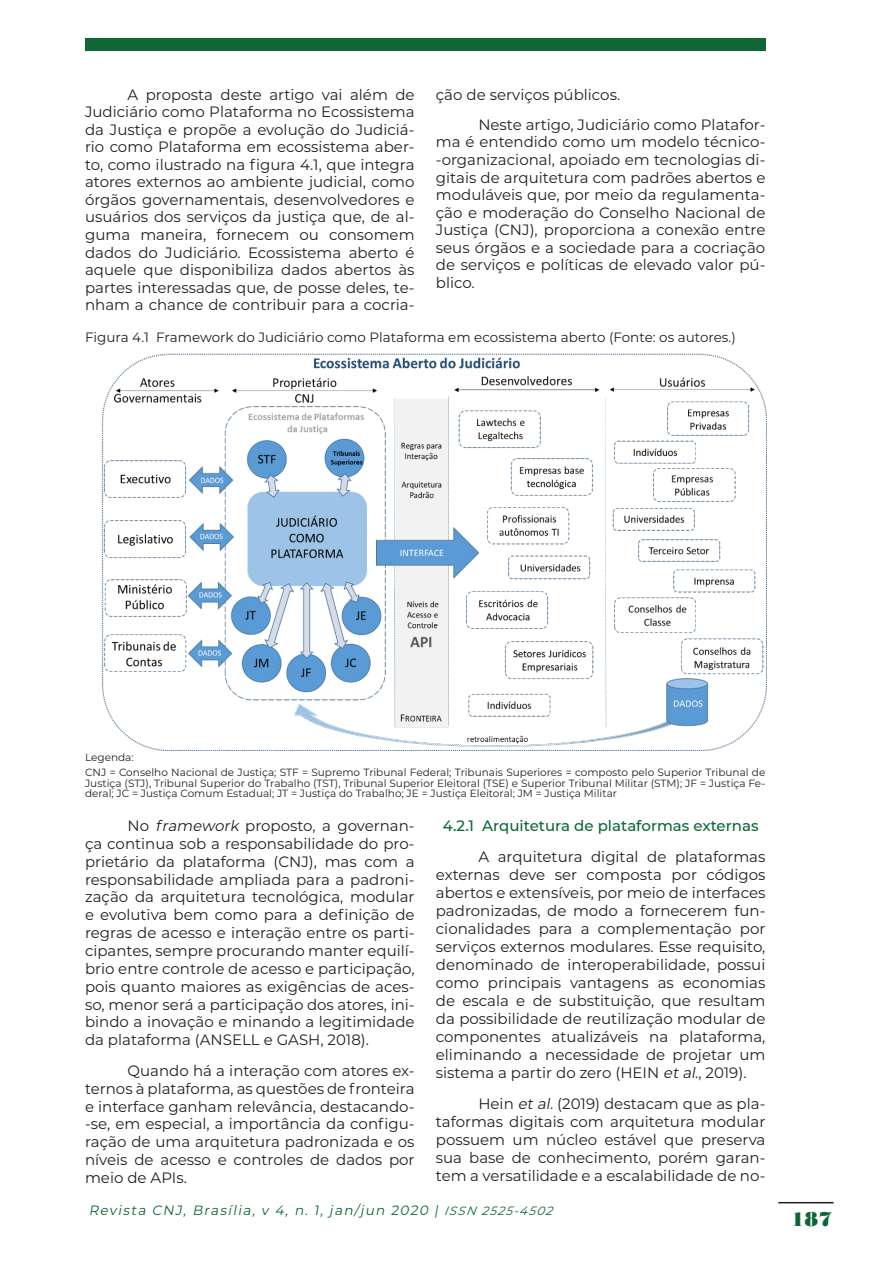
<style>
.page{position:relative;width:893px;height:1263px;background:#fff}
.page>*{position:absolute;margin:0;border:0;box-sizing:border-box;transform-origin:0 0}
.t1{font:21px "Bodoni MT Black";color:#096735}
.Texto_-_Artigos{font:15px/17.5px "Montserrat";color:#231f20;text-align:justify}
.Subtítulos_-_Artigos{font:500 15px "Montserrat";color:#096735}
.Nome_-_Figura_e_Tabe{font:13.5px "Montserrat";color:#231f20}
.t2{font:italic 13.5px "Montserrat";color:#096735}
.Notas_de_Rodapé_-_Ar{font:10.5px/10.5px "Montserrat";color:#231f20;text-align:justify}
.s1{font-style:italic}
.s2{font-size:12px}
</style>
<div class="page">
<div style="left:85px;top:38px;width:680px;height:13px;background:#106735"></div>
<img style="left:101px;top:353px;width:665px;height:398px">
<hr style="left:778px;top:1202px;width:56px;height:1px;background:#231f20">
<p class="Texto_-_Artigos" style="left:85px;top:85px;width:331px;text-indent:43px">A proposta deste artigo vai além de Judiciário como Plataforma no Ecossistema da Justiça e propõe a evolução do Judiciá&shy;rio como Plataforma em ecossistema aber&shy;to, como ilustrado na figura 4.1, que integra atores externos ao ambiente judicial, como órgãos governamentais, desenvolvedores e usuários dos serviços da justiça que, de al&shy;guma maneira, fornecem ou consomem dados do Judiciário. Ecossistema aberto é aquele que disponibiliza dados abertos às partes interessadas que, de posse deles, te&shy;nham a chance de contribuir para a cocria-</p>
<p class="Texto_-_Artigos" style="left:436px;top:85px;width:186px">ção de serviços públicos.</p>
<p class="Texto_-_Artigos" style="left:436px;top:115px;width:331px;text-indent:43px">Neste artigo, Judiciário como Platafor&shy;ma é entendido como um modelo técnico--organizacional, apoiado em tecnologias di&shy;gitais de arquitetura com padrões abertos e moduláveis que, por meio da regulamenta&shy;ção e moderação do Conselho Nacional de Justiça (CNJ), proporciona a conexão entre seus órgãos e a sociedade para a cocriação de serviços e políticas de elevado valor pú&shy;blico.</p>
<p class="Nome_-_Figura_e_Tabe" style="left:85px;top:328px;width:652px">Figura 4.1 Framework do Judiciário como Plataforma em ecossistema aberto (Fonte: os autores.)</p>
<p class="Notas_de_Rodapé_-_Ar" style="left:85px;top:752px;width:50px">Legenda:</p>
<p class="Notas_de_Rodapé_-_Ar" style="left:85px;top:767px;width:682px">CNJ = Conselho Nacional de Justiça; STF = Supremo Tribunal Federal; Tribunais Superiores = composto pelo Superior Tribunal de Justiça (STJ), Tribunal Superior do Trabalho (TST), Tribunal Superior Eleitoral (TSE) e Superior Tribunal Militar (STM); JF = Justiça Fe&shy;deral; JC = Justiça Comum Estadual; JT = Justiça do Trabalho; JE = Justiça Eleitoral; JM = Justiça Militar</p>
<p class="Texto_-_Artigos" style="left:85px;top:816px;width:331px;text-indent:43px">No <span class="s1">framework</span> proposto, a governan&shy;ça continua sob a responsabilidade do pro&shy;prietário da plataforma (CNJ), mas com a responsabilidade ampliada para a padroni&shy;zação da arquitetura tecnológica, modular e evolutiva bem como para a definição de regras de acesso e interação entre os parti&shy;cipantes, sempre procurando manter equilí&shy;brio entre controle de acesso e participação, pois quanto maiores as exigências de aces&shy;so, menor será a participação dos atores, ini&shy;bindo a inovação e minando a legitimidade da plataforma (ANSELL e GASH, 2018).</p>
<p class="Texto_-_Artigos" style="left:85px;top:1061px;width:331px;text-indent:43px">Quando há a interação com atores ex&shy;ternos à plataforma, as questões de fronteira e interface ganham relevância, destacando--se, em especial, a importância da configu&shy;ração de uma arquitetura padronizada e os níveis de acesso e controles de dados por meio de APIs.</p>
<p class="Subtítulos_-_Artigos" style="left:443px;top:815px;width:317px">4.2.1 Arquitetura de plataformas externas</p>
<p class="Texto_-_Artigos" style="left:436px;top:847px;width:331px;line-height:18px;text-indent:43px">A arquitetura digital de plataformas externas deve ser composta por códigos abertos e extensíveis, por meio de interfaces padronizadas, de modo a fornecerem fun&shy;cionalidades para a complementação por serviços externos modulares. Esse requisito, denominado de interoperabilidade, possui como principais vantagens as economias de escala e de substituição, que resultam da possibilidade de reutilização modular de componentes atualizáveis na plataforma, eliminando a necessidade de projetar um sistema a partir do zero (HEIN <span class="s1">etal</span>., 2019).</p>
<p class="Texto_-_Artigos" style="left:436px;top:1094px;width:331px;line-height:18px;text-indent:43px">Hein <span class="s1">etal</span>. (2019) destacam que as pla&shy;taformas digitais com arquitetura modular possuem um núcleo estável que preserva sua base de conhecimento, porém garan&shy;tem a versatilidade e a escalabilidade de no-</p>
<p class="t2" style="left:89px;top:1201px;width:468px">Revista CNJ, Brasília, v 4, n. 1, j an/j un 2020 | <span class="s2">ISSN 2525-4502</span></p>
<h1 class="t1" style="left:791px;top:1207px;width:43px">187</h1>
</div>
